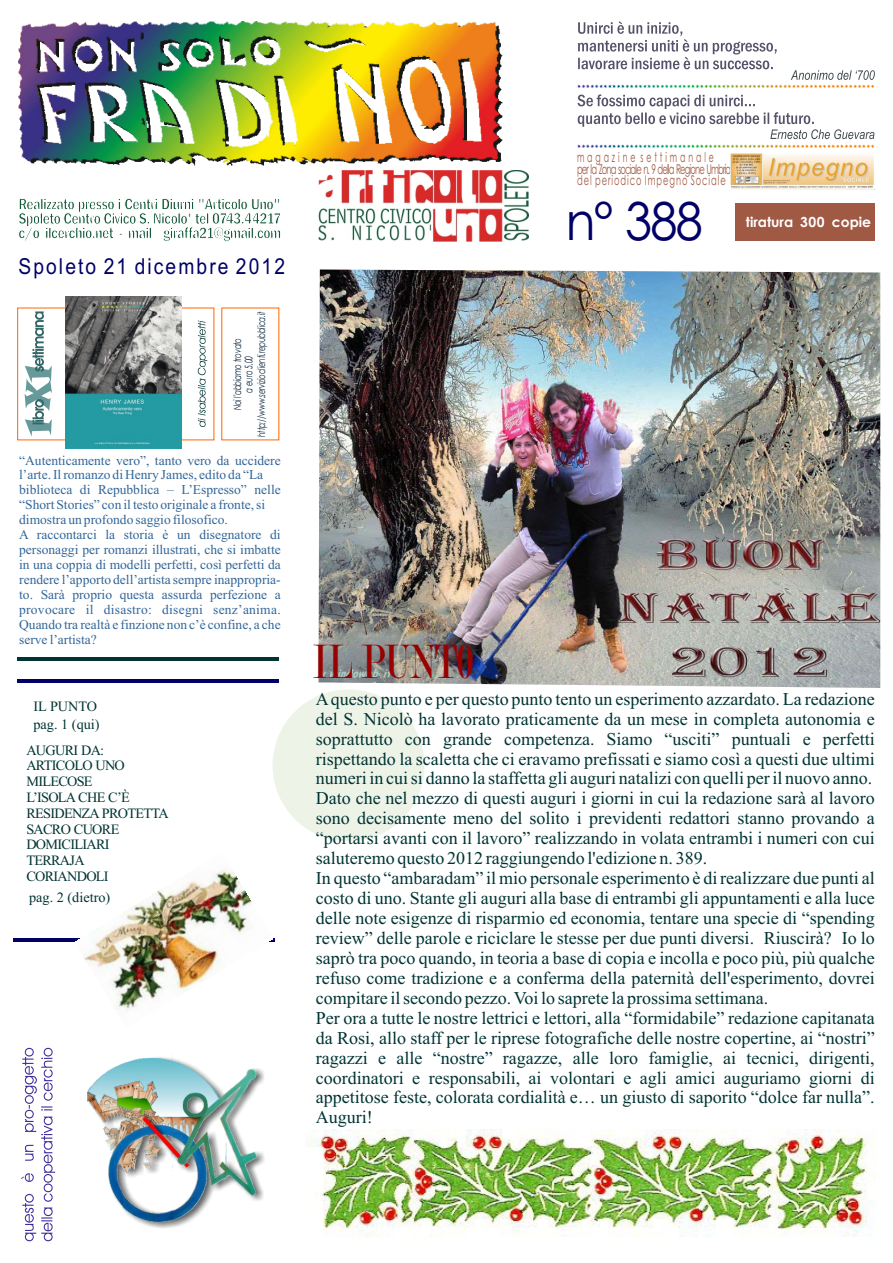
<style>
.page{position:relative;width:893px;height:1263px;background:#fff}
.page>*{position:absolute;margin:0;border:0;box-sizing:border-box;transform-origin:0 0}
.t1{font:52.35px "Century Gothic";color:#006;scale:.93 1}
.t2{font:51.6px "Modern";color:#900;scale:.7 1}
.t3{font:22.05px "Arial";letter-spacing:.11em;color:#006;scale:.87 1}
.t4{font:18px/20px "Times New Roman";color:#033}
.t5{font:14.25px/15.8px "Times New Roman";letter-spacing:-.05em;color:#033}
.t6{font:14.25px/18.3px "Times New Roman";color:#033}
.t7{font:700 13.95px "Century Gothic";color:#fff}
.t8{font:13.5px/15px "Times New Roman";color:#369}
.t9{font:13.5px/11.7px "Century Gothic";letter-spacing:.115em;color:#a05943;scale:.58 1}
.t10{font:italic 10.5px/11.4px "Century Gothic";letter-spacing:-.03em;color:#0d2942;text-align:center;scale:.69 1}
</style>
<div class="page">
<img style="left:318px;top:269px;width:562px;height:419px">
<svg style="left:31px;top:29px;width:471px;height:136px"></svg>
<img style="left:18px;top:21px;width:481px;height:142px">
<svg style="left:18px;top:198px;width:263px;height:43px"></svg>
<div style="left:735px;top:203px;width:140px;height:37px;background:#a05943"></div>
<hr style="left:13px;top:938px;width:261px;height:3px;background:#006">
<svg style="left:21px;top:1048px;width:34px;height:193px"></svg>
<img style="left:731px;top:154px;width:144px;height:35px">
<svg style="left:577px;top:21px;width:298px;height:67px"></svg>
<svg style="left:577px;top:94px;width:298px;height:54px"></svg>
<img style="left:319px;top:171px;width:209px;height:70px">
<div style="left:272px;top:689px;width:152px;height:152px;background:#eef3e8;border-radius:50%"></div>
<div style="left:88px;top:1055px;width:177px;height:174px;background:#151616;opacity:.68"></div>
<img style="left:88px;top:1055px;width:168px;height:166px">
<img style="left:89px;top:1059px;width:130px;height:57px">
<img style="left:306px;top:1129px;width:570px;height:108px">
<img style="left:77px;top:870px;width:196px;height:147px">
<hr style="left:18px;top:657px;width:261px;height:4px;background:#033">
<div style="left:17px;top:308px;width:197px;height:132px;border:1px solid #f60"></div>
<svg style="left:25px;top:311px;width:27px;height:125px"></svg>
<svg style="left:198px;top:321px;width:9px;height:106px"></svg>
<img style="left:66px;top:296px;width:115px;height:152px">
<hr style="left:17px;top:680px;width:262px;height:3px;background:#006">
<p class="t3" style="left:18px;top:258px;width:308px">Spoleto 21 dicembre 2012</p>
<p class="t10" style="left:256px;top:437px;width:183px;rotate:-90deg">http://www.servizioclienti.repubblica.it</p>
<p class="t10" style="left:233px;top:410px;width:107px;rotate:-90deg">Noi l'abbiamo trovato a euro 5,00</p>
<p class="t8" style="left:19px;top:454px;width:263px">“Autenticamente vero”, tanto vero da uccidere l’arte. Il romanzo di Henry James, edito da “La biblioteca di Repubblica – L’Espresso” nelle “Short Stories” con il testo originale a fronte, si dimostra un profondo saggio filosofico.<br>A raccontarci la storia è un disegnatore di personaggi per romanzi illustrati, che si imbatte in una coppia di modelli perfetti, così perfetti da rendere l’apporto dell’artista sempre inappropria&shy;to. Sarà proprio questa assurda perfezione a provocare il disastro: disegni senz’anima.<br>Quando tra realtà e finzione non c’è confine, a che serve l’artista?</p>
<p class="t6" style="left:34px;top:698px;width:68px">IL PUNTO pag. 1 (qui)</p>
<p class="t5" style="left:26px;top:743px;width:144px">AUGURI DA:<br>ARTICOLO UNO<br>MILECOSE<br>L’ISOLA CHE C’È<br>RESIDENZA PROTETTA<br>SACRO CUORE<br>DOMICILIARI<br>TERRAJA<br>CORIANDOLI</p>
<p class="t6" style="left:29px;top:889px;width:83px">pag. 2 (dietro)</p>
<p class="t9" style="left:577px;top:152px;width:267px">magazine settimanale<br>per la Zona sociale n. 9 dela Regione Umbria del periodico Impegno Sociale</p>
<h1 class="t1" style="left:566px;top:201px;width:149px">n° 388</h1>
<p class="t7" style="left:746px;top:216px;width:127px">tiratura 300 copie</p>
<h2 class="t2" style="left:313px;top:644px;width:230px">IL PUNT0</h2>
<p class="t4" style="left:316px;top:690px;width:560px">Aquesto punto e per questo punto tento un esperimento azzardato. La redazione del S. Nicolò ha lavorato praticamente da un mese in completa autonomia e soprattutto con grande competenza. Siamo “usciti” puntuali e perfetti rispettando la scaletta che ci eravamo prefissati e siamo così a questi due ultimi numeri in cui si danno la staffetta gli auguri natalizi con quelli per il nuovo anno.<br>Dato che nel mezzo di questi auguri i giorni in cui la redazione sarà al lavoro sono decisamente meno del solito i previdenti redattori stanno provando a “portarsi avanti con il lavoro” realizzando in volata entrambi i numeri con cui saluteremo questo 2012 raggiungendo l'edizione n. 389.<br>In questo “ambaradam” il mio personale esperimento è di realizzare due punti al costo di uno. Stante gli auguri alla base di entrambi gli appuntamenti e alla luce delle note esigenze di risparmio ed economia, tentare una specie di “spending review” delle parole e riciclare le stesse per due punti diversi. Riuscirà? Io lo saprò tra poco quando, in teoria a base di copia e incolla e poco più, più qualche refuso come tradizione e a conferma della paternità dell'esperimento, dovrei compitare il secondo pezzo. Voi lo saprete la prossima settimana.<br>Per ora a tutte le nostre lettrici e lettori, alla “formidabile” redazione capitanata da Rosi, allo staff per le riprese fotografiche delle nostre copertine, ai “nostri” ragazzi e alle “nostre” ragazze, alle loro famiglie, ai tecnici, dirigenti, coordinatori e responsabili, ai volontari e agli amici auguriamo giorni di appetitose feste, colorata cordialità e… un giusto di saporito “dolce far nulla”.<br>Auguri!</p>
</div>
